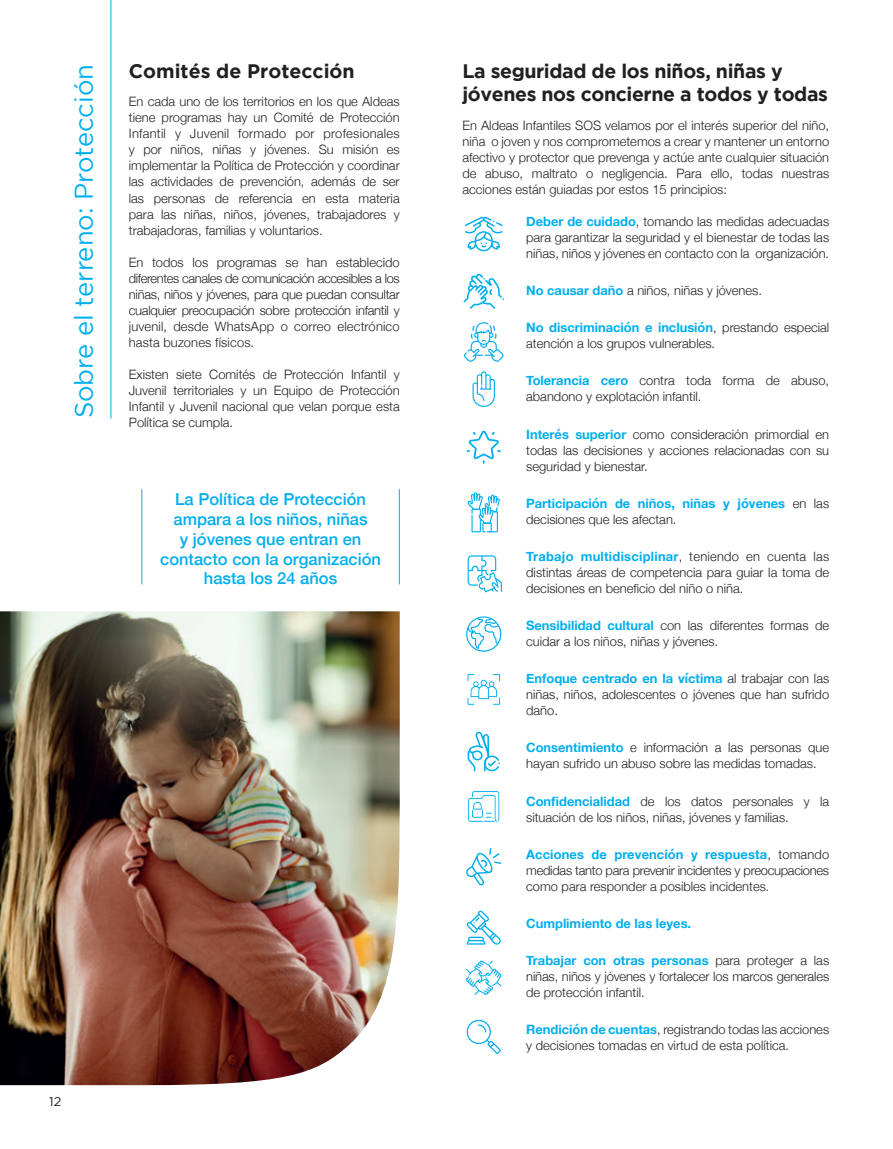
<style>
.page{position:relative;width:893px;height:1149px;background:#fff}
.page>*{position:absolute;margin:0;border:0;box-sizing:border-box;transform-origin:0 0}
.t1{font:25.5px "Gotham";color:#00aeef}
.t2{font:700 19.5px/23.4px "Gotham";letter-spacing:-.02em;color:#231f20}
.t3{font:700 19.5px "Gotham";color:#231f20}
.t4{font:500 16.5px/19.8px "Helvetica Neue";color:#00aeef;text-align:center}
.t5{font:300 12.9px/16px "Helvetica Neue";color:#231f20;text-align:justify}
.t6{font:700 12.9px/16px "Helvetica Neue";color:#00aeef}
.t7{font:12.75px "Gotham";color:#231f20}
.s1{font-weight:700;color:#00aeef}
.s2{font-weight:300;color:#231f20}
</style>
<div class="page">
<hr style="left:111px;top:0;width:1px;height:418px;background:#00aeef">
<svg style="left:465px;top:216px;width:38px;height:35px"></svg>
<svg style="left:464px;top:322px;width:39px;height:39px"></svg>
<svg style="left:463px;top:273px;width:41px;height:36px"></svg>
<svg style="left:473px;top:371px;width:22px;height:36px"></svg>
<svg style="left:468px;top:492px;width:32px;height:40px"></svg>
<svg style="left:468px;top:555px;width:34px;height:37px"></svg>
<svg style="left:466px;top:616px;width:35px;height:36px"></svg>
<svg style="left:468px;top:731px;width:32px;height:40px"></svg>
<svg style="left:467px;top:790px;width:33px;height:32px"></svg>
<svg style="left:466px;top:960px;width:35px;height:34px"></svg>
<svg style="left:466px;top:1019px;width:36px;height:35px"></svg>
<svg style="left:466px;top:848px;width:35px;height:37px"></svg>
<svg style="left:467px;top:430px;width:34px;height:33px"></svg>
<svg style="left:467px;top:673px;width:34px;height:32px"></svg>
<svg style="left:466px;top:910px;width:35px;height:34px"></svg>
<hr style="left:141px;top:489px;width:1px;height:95px;background:#00aeef">
<hr style="left:399px;top:489px;width:1px;height:95px;background:#00aeef">
<img style="left:0;top:611px;width:400px;height:473px">
<h1 class="t1" style="left:70px;top:418px;width:356px;rotate:-90deg">Sobre el terreno: Protección</h1>
<h2 class="t3" style="left:129px;top:60px;width:227px">Comités de Protección</h2>
<p class="t5" style="left:129px;top:93px;width:272px">En cada uno de los territorios en los que Aldeas tiene programas hay un Comité de Protección Infantil y Juvenil formado por profesionales y por niños, niñas y jóvenes. Su misión es implementar la Política de Protección y coordinar las actividades de prevención, además de ser las personas de referencia en esta materia para las niñas, niños, jóvenes, trabajadores y trabajadoras, familias y voluntarios.</p>
<p class="t5" style="left:129px;top:253px;width:272px">En todos los programas se han establecido diferentes canales de comunicación accesibles a los niñas, niños y jóvenes, para que puedan consultar cualquier preocupación sobre protección infantil y juvenil, desde WhatsApp o correo electrónico hasta buzones físicos.</p>
<p class="t5" style="left:129px;top:365px;width:272px">Existen siete Comités de Protección Infantil y Juvenil territoriales y un Equipo de Protección Infantil y Juvenil nacional que velan porque esta Política se cumpla.</p>
<p class="t4" style="left:160px;top:488px;width:222px">La Política de Protección ampara a los niños, niñas<br>y jóvenes que entran en contacto con la organización hasta los 24 años</p>
<p class="t7" style="left:49px;top:1094px;width:14px">12</p>
<h2 class="t2" style="left:462px;top:59px;width:367px">La seguridad de los niños, niñas y jóvenes nos concierne a todos y todas</h2>
<p class="t5" style="left:462px;top:116px;width:368px">En Aldeas Infantiles SOS velamos por el interés superior del niño, niña o joven y nos comprometemos a crear y mantener un entorno afectivo y protector que prevenga y actúe ante cualquier situación de abuso, maltrato o negligencia. Para ello, todas nuestras acciones están guiadas por estos 15 principios:</p>
<p class="t5" style="left:526px;top:212px;width:304px"><span class="s1">Deber de cuidado</span>, tomando las medidas adecuadas para garantizar la seguridad y el bienestar de todas las niñas, niños y jóvenes en contacto con la organización.</p>
<p class="t5" style="left:526px;top:281px;width:237px"><span class="s1">No causar daño</span> a niños, niñas y jóvenes.</p>
<p class="t5" style="left:526px;top:318px;width:304px"><span class="s1">No discriminación e inclusión</span>, prestando especial atención a los grupos vulnerables.</p>
<p class="t5" style="left:526px;top:371px;width:304px"><span class="s1">Tolerancia cero</span> contra toda forma de abuso, abandono y explotación infantil.</p>
<p class="t5" style="left:526px;top:425px;width:304px"><span class="s1">Interés superior</span> como consideración primordial en todas las decisiones y acciones relacionadas con su seguridad y bienestar.</p>
<p class="t6" style="left:526px;top:495px;width:304px">Participación de niños, niñas y jóvenes <span class="s2">en las decisiones que les afectan.</span></p>
<p class="t5" style="left:526px;top:547px;width:304px"><span class="s1">Trabajo multidisciplinar</span>, teniendo en cuenta las distintas áreas de competencia para guiar la toma de decisiones en beneficio del niño o niña.</p>
<p class="t5" style="left:526px;top:616px;width:304px"><span class="s1">Sensibilidad cultural</span> con las diferentes formas de cuidar a los niños, niñas y jóvenes.</p>
<p class="t5" style="left:526px;top:669px;width:305px"><span class="s1">Enfoque centrado en la víctima</span> al trabajar con las niñas, niños, adolescentes o jóvenes que han sufrido daño.</p>
<p class="t5" style="left:526px;top:738px;width:304px"><span class="s1">Consentimiento</span> e información a las personas que hayan sufrido un abuso sobre las medidas tomadas.</p>
<p class="t5" style="left:526px;top:791px;width:304px"><span class="s1">Confidencialidad</span> de los datos personales y la situación de los niños, niñas, jóvenes y familias.</p>
<p class="t5" style="left:526px;top:844px;width:304px"><span class="s1">Acciones de prevención y respuesta</span>, tomando medidas tanto para prevenir incidentes y preocupaciones como para responder a posibles incidentes.</p>
<p class="t6" style="left:526px;top:915px;width:166px">Cumplimiento de las leyes.</p>
<p class="t5" style="left:526px;top:951px;width:304px"><span class="s1">Trabajar con otras personas</span> para proteger a las niñas, niños y jóvenes y fortalecer los marcos generales de protección infantil.</p>
<p class="t5" style="left:526px;top:1020px;width:304px"><span class="s1">Rendición de cuentas</span>, registrando todas las acciones y decisiones tomadas en virtud de esta política.</p>
</div>
